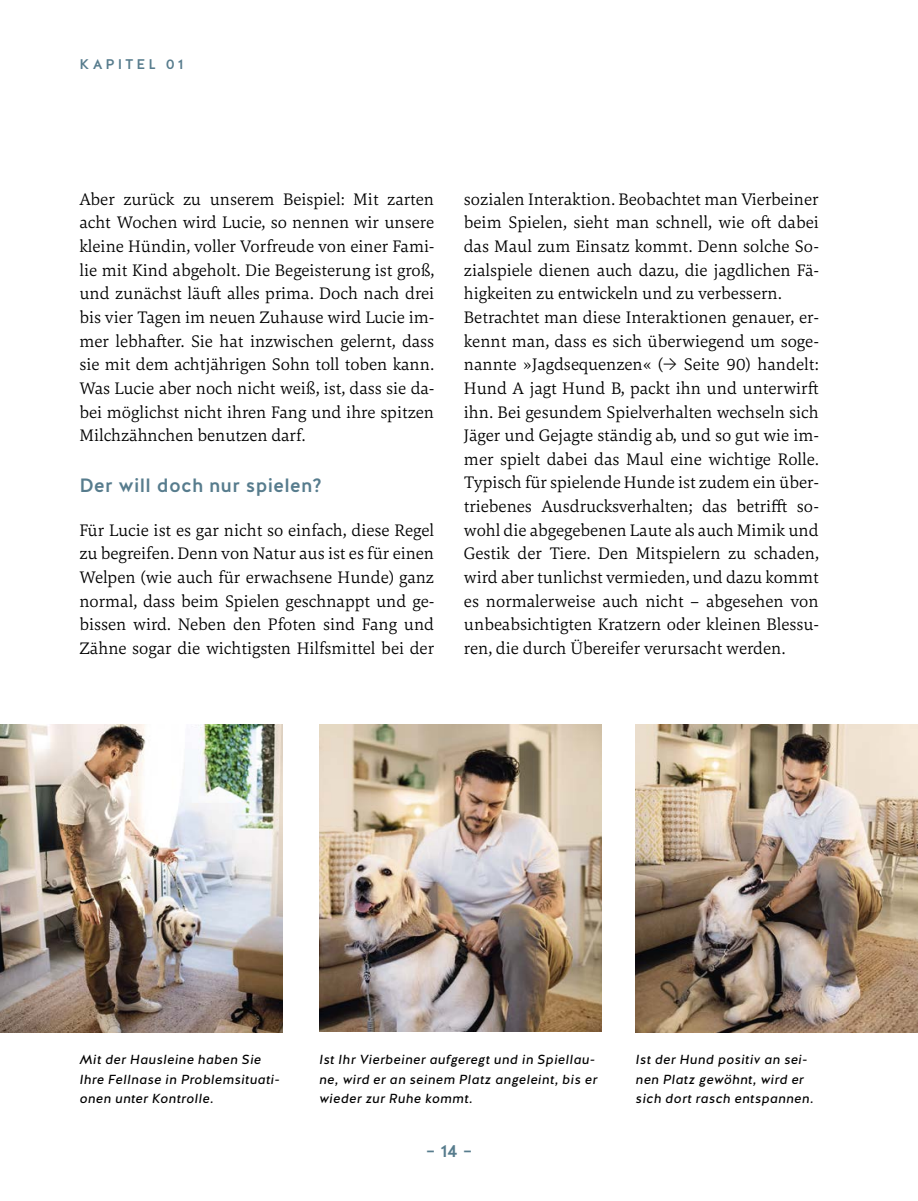
<style>
.page{position:relative;width:918px;height:1201px;background:#fff}
.page>*{position:absolute;margin:0;border:0;box-sizing:border-box;transform-origin:0 0}
.t1{font:500 19.25px "Halis GR";letter-spacing:.015em;color:#577c8d}
.t2{font:300 17.5px/23.6px "Carrara";color:#000;text-align:justify}
.t3{font:500 17.5px "Halis GR";color:#577c8d}
.t4{font:500 14px "Halis GR";letter-spacing:.215em;color:#577c8d}
.t5{font:italic 13.12px/19.2px "Halis GR";letter-spacing:.025em;color:#000}
</style>
<div class="page">
<img style="left:319px;top:724px;width:282px;height:308px">
<img style="left:635px;top:724px;width:283px;height:308px">
<img style="left:0;top:724px;width:282px;height:308px">
<p class="t4" style="left:79px;top:59px;width:106px">KAPITEL 01</p>
<p class="t2" style="left:79px;top:188px;width:356px">Aber zurück zu unserem Beispiel: Mit zarten acht Wochen wird Lucie, so nennen wir unsere kleine Hündin, voller Vorfreude von einer Fami&shy;lie mit Kind abgeholt. Die Begeisterung ist groß, und zunächst läuft alles prima. Doch nach drei bis vier Tagen im neuen Zuhause wird Lucie im&shy;mer lebhafter. Sie hat inzwischen gelernt, dass sie mit dem achtjährigen Sohn toll toben kann.<br>Was Lucie aber noch nicht weiß, ist, dass sie da&shy;bei möglichst nicht ihren Fang und ihre spitzen Milchzähnchen benutzen darf.</p>
<p class="t1" style="left:79px;top:478px;width:244px">Der will doch nur spielen?</p>
<p class="t2" style="left:79px;top:519px;width:356px">Für Lucie ist es gar nicht so einfach, diese Regel zu begreifen. Denn von Natur aus ist es für einen Welpen (wie auch für erwachsene Hunde) ganz normal, dass beim Spielen geschnappt und ge&shy;bissen wird. Neben den Pfoten sind Fang und Zähne sogar die wichtigsten Hilfsmittel bei der</p>
<p class="t2" style="left:464px;top:188px;width:356px;text-align:left">sozialen Interaktion. Beobachtet man Vierbeiner beim Spielen, sieht man schnell, wie oft dabei das Maul zum Einsatz kommt. Denn solche So&shy;zialspiele dienen auch dazu, die jagdlichen Fä&shy;higkeiten zu entwickeln und zu verbessern.<br>Betrachtet man diese Interaktionen genauer, er&shy;kennt man, dass es sich überwiegend um soge&shy;nannte »Jagdsequenzen« (→ Seite 90) handelt:<br>Hund A jagt Hund B, packt ihn und unterwirft ihn. Bei gesundem Spielverhalten wechseln sich Jäger und Gejagte ständig ab, und so gut wie im&shy;mer spielt dabei das Maul eine wichtige Rolle.<br>Typisch für spielende Hunde ist zudem ein über&shy;triebenes Ausdrucksverhalten; das betrifft so&shy;wohl die abgegebenen Laute als auch Mimik und Gestik der Tiere. Den Mitspielern zu schaden, wird aber tunlichst vermieden, und dazu kommt es normalerweise auch nicht – abgesehen von unbeabsichtigten Kratzern oder kleinen Blessu&shy;ren, die durch Übereifer verursacht werden.</p>
<p class="t5" style="left:79px;top:1051px;width:202px">Mit der Hausleine haben Sie<br>Ihre Fellnase in Problemsituati&shy;onen unter Kontrolle.</p>
<p class="t5" style="left:319px;top:1051px;width:279px">Ist Ihr Vierbeiner aufgeregt und in Spiellau&shy;ne, wird er an seinem Platz angeleint, bis er wieder zur Ruhe kommt.</p>
<p class="t5" style="left:635px;top:1051px;width:179px">Ist der Hund positiv an sei&shy;nen Platz gewöhnt, wird er sich dort rasch entspannen.</p>
<p class="t3" style="left:426px;top:1144px;width:48px">– 14 –</p>
</div>
